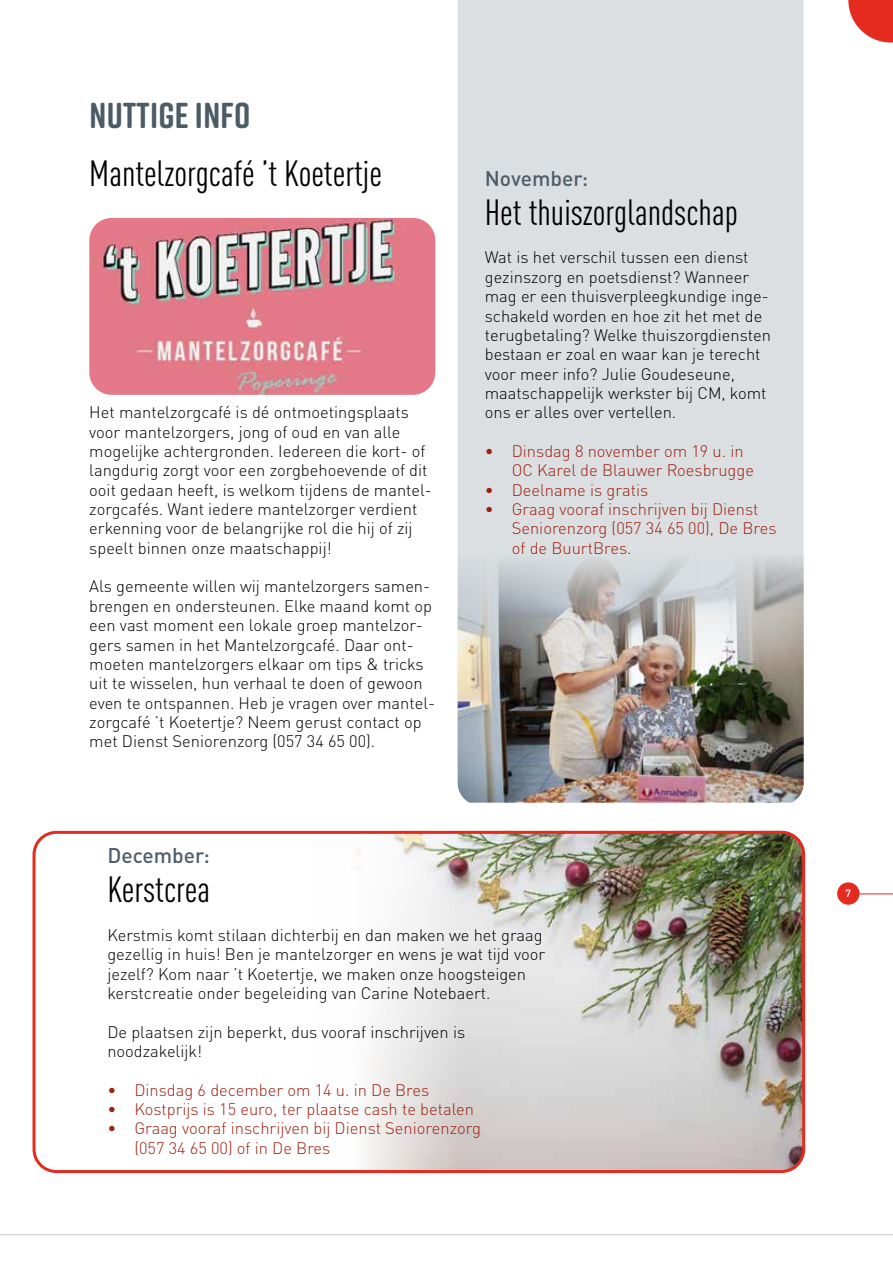
<style>
.page{position:relative;width:893px;height:1263px;background:#fff}
.page>*{position:absolute;margin:0;border:0;box-sizing:border-box;transform-origin:0 0}
.t1{font:condensed 36px "DIN Pro";color:#000}
.t2{font:700 36px "Rift Soft";letter-spacing:.01em;color:#4b5c67}
.t3{font:500 21px "DIN Pro";color:#4e5d69}
.t4{font:300 16.5px/19.4px "DIN Pro";color:#000}
.t5{font:300 16.5px/19.4px "DIN Pro";color:#9e2111}
.t6{font:500 10.5px "DIN Pro";color:#fff}
</style>
<div class="page">
<img style="left:89px;top:218px;width:346px;height:177px">
<div style="left:458px;top:0;width:346px;height:554px;background:#dbdfe1"></div>
<img style="left:458px;top:554px;width:346px;height:249px">
<img style="left:356px;top:831px;width:445px;height:338px">
<div style="left:33px;top:831px;width:772px;height:342px;border:3px solid #e52a20;border-radius:22px"></div>
<svg style="left:0;top:1234px;width:893px;height:2px"></svg>
<div style="left:837px;top:882px;width:22px;height:23px;background:#e52a20;border-radius:50%"></div>
<hr style="left:859px;top:893px;width:34px;height:1px;background:#e52a20">
<svg style="left:848px;top:0;width:45px;height:43px"></svg>
<h1 class="t2" style="left:89px;top:90px;width:162px">NUTTIGE INFO</h1>
<h1 class="t1" style="left:89px;top:147px;width:294px">Mantelzorgcafé ’t Koetertje</h1>
<p class="t4" style="left:89px;top:401px;width:344px">Het mantelzorgcafé is dé ontmoetingsplaats voor mantelzorgers, jong of oud en van alle mogelijke achtergronden. Iedereen die kort- of langdurig zorgt voor een zorgbehoevende of dit ooit gedaan heeft, is welkom tijdens de mantel&shy;zorgcafés. Want iedere mantelzorger verdient erkenning voor de belangrijke rol die hij of zij speelt binnen onze maatschappij!</p>
<p class="t4" style="left:89px;top:575px;width:347px">Als gemeente willen wij mantelzorgers samen&shy;brengen en ondersteunen. Elke maand komt op een vast moment een lokale groep mantelzor&shy;gers samen in het Mantelzorgcafé. Daar ont&shy;moeten mantelzorgers elkaar om tips &amp; tricks uit te wisselen, hun verhaal te doen of gewoon even te ontspannen. Heb je vragen over mantel&shy;zorgcafé ’t Koetertje? Neem gerust contact op met Dienst Seniorenzorg (057 34 65 00).</p>
<p class="t3" style="left:485px;top:161px;width:105px">November:</p>
<h1 class="t1" style="left:485px;top:186px;width:255px">Het thuiszorglandschap</h1>
<p class="t4" style="left:485px;top:246px;width:288px">Wat is het verschil tussen een dienst gezinszorg en poetsdienst? Wanneer mag er een thuisverpleegkundige inge&shy;schakeld worden en hoe zit het met de terugbetaling? Welke thuiszorgdiensten bestaan er zoal en waar kan je terecht voor meer info? Julie Goudeseune, maatschappelijk werkster bij CM, komt ons er alles over vertellen.</p>
<p class="t5" style="left:512px;top:440px;width:244px;text-indent:-27px">• Dinsdag 8 november om 19 u. in<br>OC Karel de Blauwer Roesbrugge</p>
<p class="t5" style="left:485px;top:479px;width:165px">• Deelname is gratis</p>
<p class="t5" style="left:512px;top:498px;width:266px;text-indent:-27px">• Graag vooraf inschrijven bij Dienst<br>Seniorenzorg (057 34 65 00), De Bres of de BuurtBres.</p>
<p class="t3" style="left:107px;top:839px;width:104px">December:</p>
<h1 class="t1" style="left:107px;top:863px;width:104px">Kerstcrea</h1>
<p class="t4" style="left:107px;top:924px;width:439px">Kerstmis komt stilaan dichterbij en dan maken we het graag gezellig in huis! Ben je mantelzorger en wens je wat tijd voor jezelf? Kom naar ’t Koetertje, we maken onze hoogsteigen kerstcreatie onder begeleiding van Carine Notebaert.</p>
<p class="t4" style="left:107px;top:1020px;width:359px">De plaatsen zijn beperkt, dus vooraf inschrijven is noodzakelijk!</p>
<p class="t5" style="left:107px;top:1078px;width:323px">• Dinsdag 6 december om 14 u. in De Bres</p>
<p class="t5" style="left:107px;top:1098px;width:368px">• Kostprijs is 15 euro, ter plaatse cash te betalen</p>
<p class="t5" style="left:134px;top:1117px;width:348px;text-indent:-27px">• Graag vooraf inschrijven bij Dienst Seniorenzorg (057 34 65 00) of in De Bres</p>
<p class="t6" style="left:845px;top:885px;width:7px">7</p>
</div>
